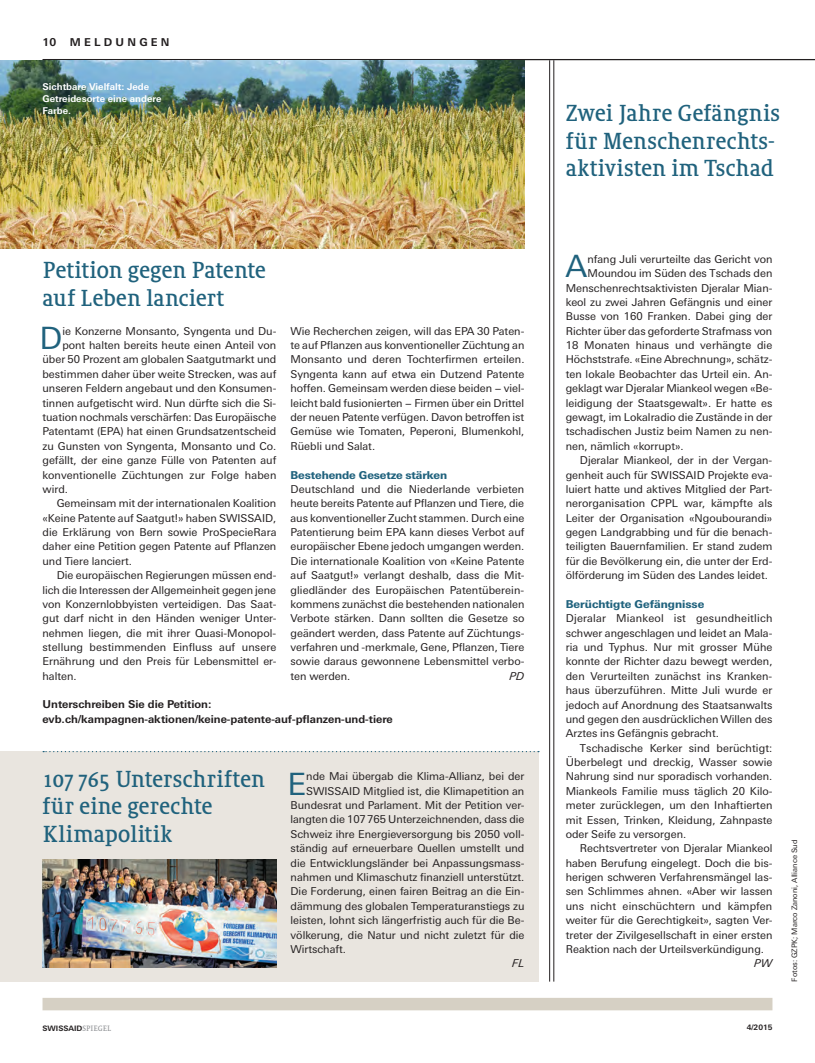
<style>
.page{position:relative;width:815px;height:1063px;background:#fff}
.page>*{position:absolute;margin:0;border:0;box-sizing:border-box;transform-origin:0 0}
.t1{font:30.75px "LT Univers Basic";color:#20627d}
.t2{font:22.5px/27.5px "Sheriff";color:#20627d}
.t3{font:10.88px/14.4px "LT Univers Basic";color:#231f20;text-align:justify}
.t4{font:700 10.88px/14.4px "LT Univers Basic";color:#231f20}
.t5{font:800 10.88px "LT Univers Basic";letter-spacing:-.01em;color:#20627d}
.t6{font:italic 10.88px "LT Univers Basic";color:#231f20}
.t7{font:700 9.38px/11.9px "LT Univers Basic";color:#fff}
.t8{font:7.5px "LT Univers Basic";color:#231f20}
.t9{font:700 7.5px "LT Univers Basic";color:#231f20}
.s1{font-family:"Sheriff Roman Caps";font-weight:400;color:#939598}
</style>
<div class="page">
<div style="left:43px;top:998px;width:729px;height:12px;background:#d6d0c4"></div>
<hr style="left:43px;top:59px;width:772px;height:1px;background:#231f20">
<img style="left:0;top:60px;width:524px;height:188px">
<div style="left:0;top:752px;width:539px;height:230px;background:#e9e5df"></div>
<img style="left:43px;top:860px;width:233px;height:107px">
<svg style="left:43px;top:751px;width:496px;height:1px"></svg>
<hr style="left:553px;top:60px;width:1px;height:922px;background:#231f20">
<hr style="left:549px;top:60px;width:1px;height:922px;background:#231f20">
<p class="t4" style="left:43px;top:35px;width:129px">10 Meldungen</p>
<p class="t7" style="left:43px;top:81px;width:121px">Sichtbare Vielfalt: Jede<br>Getreidesorte eine andere<br>Farbe.</p>
<h2 class="t2" style="left:566px;top:99px;width:216px">Zwei Jahre Gefängnis für Menschenrechts&shy;aktivisten im Tschad</h2>
<h2 class="t2" style="left:43px;top:256px;width:225px">Petition gegen Patente auf Leben lanciert</h2>
<h1 class="t1" style="left:40px;top:321px;width:24px">D</h1>
<p class="t3" style="left:62px;top:324px;width:216px">ie Konzerne Monsanto, Syngenta und Du-</p>
<p class="t3" style="left:62px;top:338px;width:215px">pont halten bereits heute einen Anteil von</p>
<p class="t3" style="left:43px;top:352px;width:235px">über 50 Prozent am globalen Saatgutmarkt und</p>
<p class="t3" style="left:43px;top:367px;width:235px">bestimmen daher über weite Strecken, was auf</p>
<p class="t3" style="left:43px;top:381px;width:235px">unseren Feldern angebaut und den Konsumen-</p>
<p class="t3" style="left:43px;top:396px;width:235px">tinnen aufgetischt wird. Nun dürfte sich die Si-</p>
<p class="t3" style="left:43px;top:410px;width:235px">tuation nochmals verschärfen: Das Europäische</p>
<p class="t3" style="left:43px;top:424px;width:235px">Patentamt (EPA) hat einen Grundsatzentscheid</p>
<p class="t3" style="left:43px;top:439px;width:235px">zu Gunsten von Syngenta, Monsanto und Co.</p>
<p class="t3" style="left:43px;top:453px;width:235px">gefällt, der eine ganze Fülle von Patenten auf</p>
<p class="t3" style="left:43px;top:467px;width:235px">konventionelle Züchtungen zur Folge haben</p>
<p class="t3" style="left:43px;top:482px;width:27px">wird.</p>
<p class="t3" style="left:57px;top:496px;width:221px">Gemeinsam mit der internationalen Koalition</p>
<p class="t3" style="left:43px;top:511px;width:235px">«Keine Patente auf Saatgut!» haben SWISSAID,</p>
<p class="t3" style="left:43px;top:525px;width:235px">die Erklärung von Bern sowie ProSpecieRara</p>
<p class="t3" style="left:43px;top:539px;width:235px">daher eine Petition gegen Patente auf Pflanzen</p>
<p class="t3" style="left:43px;top:554px;width:91px">und Tiere lanciert.</p>
<p class="t3" style="left:57px;top:568px;width:221px">Die europäischen Regierungen müssen end-</p>
<p class="t3" style="left:43px;top:582px;width:235px">lich die Interessen der Allgemeinheit gegen jene</p>
<p class="t3" style="left:43px;top:597px;width:235px">von Konzernlobbyisten verteidigen. Das Saat-</p>
<p class="t3" style="left:43px;top:611px;width:235px">gut darf nicht in den Händen weniger Unter-</p>
<p class="t3" style="left:43px;top:626px;width:235px">nehmen liegen, die mit ihrer Quasi-Monopol-</p>
<p class="t3" style="left:43px;top:640px;width:235px">stellung bestimmenden Einfluss auf unsere</p>
<p class="t3" style="left:43px;top:654px;width:235px">Ernährung und den Preis für Lebensmittel er-</p>
<p class="t3" style="left:43px;top:669px;width:36px">halten.</p>
<p class="t3" style="left:291px;top:324px;width:235px">Wie Recherchen zeigen, will das EPA 30 Paten&shy;te auf Pflanzen aus konventioneller Züchtung an Monsanto und deren Tochterfirmen erteilen.<br>Syngenta kann auf etwa ein Dutzend Patente hoffen. Gemeinsam werden diese beiden − viel&shy;leicht bald fusionierten − Firmen über ein Drittel der neuen Patente verfügen. Davon betroffen ist Gemüse wie Tomaten, Peperoni, Blumenkohl, Rüebli und Salat.</p>
<p class="t5" style="left:291px;top:468px;width:158px">Bestehende Gesetze stärken</p>
<p class="t3" style="left:291px;top:482px;width:235px">Deutschland und die Niederlande verbieten heute bereits Patente auf Pflanzen und Tiere, die aus konventioneller Zucht stammen. Durch eine Patentierung beim EPA kann dieses Verbot auf europäischer Ebene jedoch umgangen werden.<br>Die internationale Koalition von «Keine Patente auf Saatgut!» verlangt deshalb, dass die Mit&shy;gliedländer des Europäischen Patentüberein&shy;kommens zunächst die bestehenden nationalen Verbote stärken. Dann sollten die Gesetze so geändert werden, dass Patente auf Züchtungs&shy;verfahren und -merkmale, Gene, Pflanzen, Tiere sowie daraus gewonnene Lebensmittel verbo&shy;ten werden.</p>
<p class="t6" style="left:509px;top:669px;width:17px">PD</p>
<p class="t4" style="left:43px;top:697px;width:352px">U nterschreiben Sie die Petition: evb.ch/kampagnen-aktionen/keine-patente-auf-pflanzen-und-tiere</p>
<h2 class="t2" style="left:43px;top:765px;width:224px">107765 Unterschriften für eine gerechte<br>Klimapolitik</h2>
<h1 class="t1" style="left:288px;top:766px;width:20px">E</h1>
<p class="t3" style="left:306px;top:769px;width:220px">nde Mai übergab die Klima-Allianz, bei der</p>
<p class="t3" style="left:306px;top:784px;width:220px">SWISSAID Mitglied ist, die Klimapetition an</p>
<p class="t3" style="left:291px;top:798px;width:235px">Bundesrat und Parlament. Mit der Petition ver-</p>
<p class="t3" style="left:291px;top:812px;width:235px">langten die 107765 Unterzeichnenden, dass die</p>
<p class="t3" style="left:291px;top:827px;width:235px">Schweiz ihre Energieversorgung bis 2050 voll-</p>
<p class="t3" style="left:291px;top:841px;width:235px">ständig auf erneuerbare Quellen umstellt und</p>
<p class="t3" style="left:291px;top:856px;width:235px">die Entwicklungsländer bei Anpassungsmass-</p>
<p class="t3" style="left:291px;top:870px;width:235px">nahmen und Klimaschutz finanziell unterstützt.</p>
<p class="t3" style="left:291px;top:884px;width:235px">Die Forderung, einen fairen Beitrag an die Ein-</p>
<p class="t3" style="left:291px;top:899px;width:235px">dämmung des globalen Temperaturanstiegs zu</p>
<p class="t3" style="left:291px;top:913px;width:235px">leisten, lohnt sich längerfristig auch für die Be-</p>
<p class="t3" style="left:291px;top:927px;width:235px">völkerung, die Natur und nicht zuletzt für die</p>
<p class="t3" style="left:291px;top:942px;width:57px">Wirtschaft.</p>
<p class="t6" style="left:512px;top:957px;width:14px">FL</p>
<h1 class="t1" style="left:566px;top:249px;width:23px">A</h1>
<p class="t3" style="left:587px;top:252px;width:186px">nfang Juli verurteilte das Gericht von</p>
<p class="t3" style="left:587px;top:266px;width:186px">Moundou im Süden des Tschads den</p>
<p class="t3" style="left:566px;top:281px;width:208px">Menschenrechtsaktivisten Djeralar Mian-</p>
<p class="t3" style="left:566px;top:295px;width:208px">keol zu zwei Jahren Gefängnis und einer</p>
<p class="t3" style="left:566px;top:309px;width:208px">Busse von 160 Franken. Dabei ging der</p>
<p class="t3" style="left:566px;top:324px;width:208px">Richter über das geforderte Strafmass von</p>
<p class="t3" style="left:566px;top:338px;width:208px">18 Monaten hinaus und verhängte die</p>
<p class="t3" style="left:566px;top:352px;width:208px">Höchststrafe. «Eine Abrechnung», schätz-</p>
<p class="t3" style="left:566px;top:367px;width:208px">ten lokale Beobachter das Urteil ein. An-</p>
<p class="t3" style="left:566px;top:381px;width:208px">geklagt war Djeralar Miankeol wegen «Be-</p>
<p class="t3" style="left:566px;top:396px;width:208px">leidigung der Staatsgewalt». Er hatte es</p>
<p class="t3" style="left:566px;top:410px;width:208px">gewagt, im Lokalradio die Zustände in der</p>
<p class="t3" style="left:566px;top:424px;width:208px">tschadischen Justiz beim Namen zu nen-</p>
<p class="t3" style="left:566px;top:439px;width:119px">nen, nämlich «korrupt».</p>
<p class="t3" style="left:580px;top:453px;width:194px">Djeralar Miankeol, der in der Vergan-</p>
<p class="t3" style="left:566px;top:467px;width:208px">genheit auch für SWISSAID Projekte eva-</p>
<p class="t3" style="left:566px;top:482px;width:208px">luiert hatte und aktives Mitglied der Part-</p>
<p class="t3" style="left:566px;top:496px;width:208px">nerorganisation CPPL war, kämpfte als</p>
<p class="t3" style="left:566px;top:511px;width:208px">Leiter der Organisation «Ngoubourandi»</p>
<p class="t3" style="left:566px;top:525px;width:208px">gegen Landgrabbing und für die benach-</p>
<p class="t3" style="left:566px;top:539px;width:208px">teiligten Bauernfamilien. Er stand zudem</p>
<p class="t3" style="left:566px;top:554px;width:208px">für die Bevölkerung ein, die unter der Erd-</p>
<p class="t3" style="left:566px;top:568px;width:204px">ölförderung im Süden des Landes leidet.</p>
<p class="t5" style="left:566px;top:597px;width:140px">Berüchtigte Gefängnisse</p>
<p class="t3" style="left:566px;top:611px;width:208px">Djeralar Miankeol ist gesundheitlich schwer angeschlagen und leidet an Mala&shy;ria und Typhus. Nur mit grosser Mühe konnte der Richter dazu bewegt werden, den Verurteilten zunächst ins Kranken&shy;haus überzuführen. Mitte Juli wurde er jedoch auf Anordnung des Staatsanwalts und gegen den ausdrücklichen Willen des Arztes ins Gefängnis gebracht.</p>
<p class="t3" style="left:566px;top:741px;width:208px;text-indent:14px">Tschadische Kerker sind berüchtigt:<br>Überbelegt und dreckig, Wasser sowie Nahrung sind nur sporadisch vorhanden.<br>Miankeols Familie muss täglich 20 Kilo&shy;meter zurücklegen, um den Inhaftierten mit Essen, Trinken, Kleidung, Zahnpaste oder Seife zu versorgen.</p>
<p class="t3" style="left:566px;top:841px;width:208px;text-indent:14px">Rechtsvertreter von Djeralar Miankeol haben Berufung eingelegt. Doch die bis&shy;herigen schweren Verfahrensmängel las&shy;sen Schlimmes ahnen. «Aber wir lassen uns nicht einschüchtern und kämpfen weiter für die Gerechtigkeit», sagten Ver&shy;treter der Zivilgesellschaft in einer ersten Reaktion nach der Urteilsverkündigung.</p>
<p class="t6" style="left:754px;top:957px;width:20px">PW</p>
<p class="t9" style="left:43px;top:1024px;width:70px">Swissaid<span class="s1">Spiegel</span></p>
<p class="t9" style="left:747px;top:1023px;width:27px">4/2015</p>
<p class="t8" style="left:790px;top:982px;width:143px;rotate:-90deg">Fotos: GZPK; Marco Zanoni, Alliance Sud</p>
</div>
